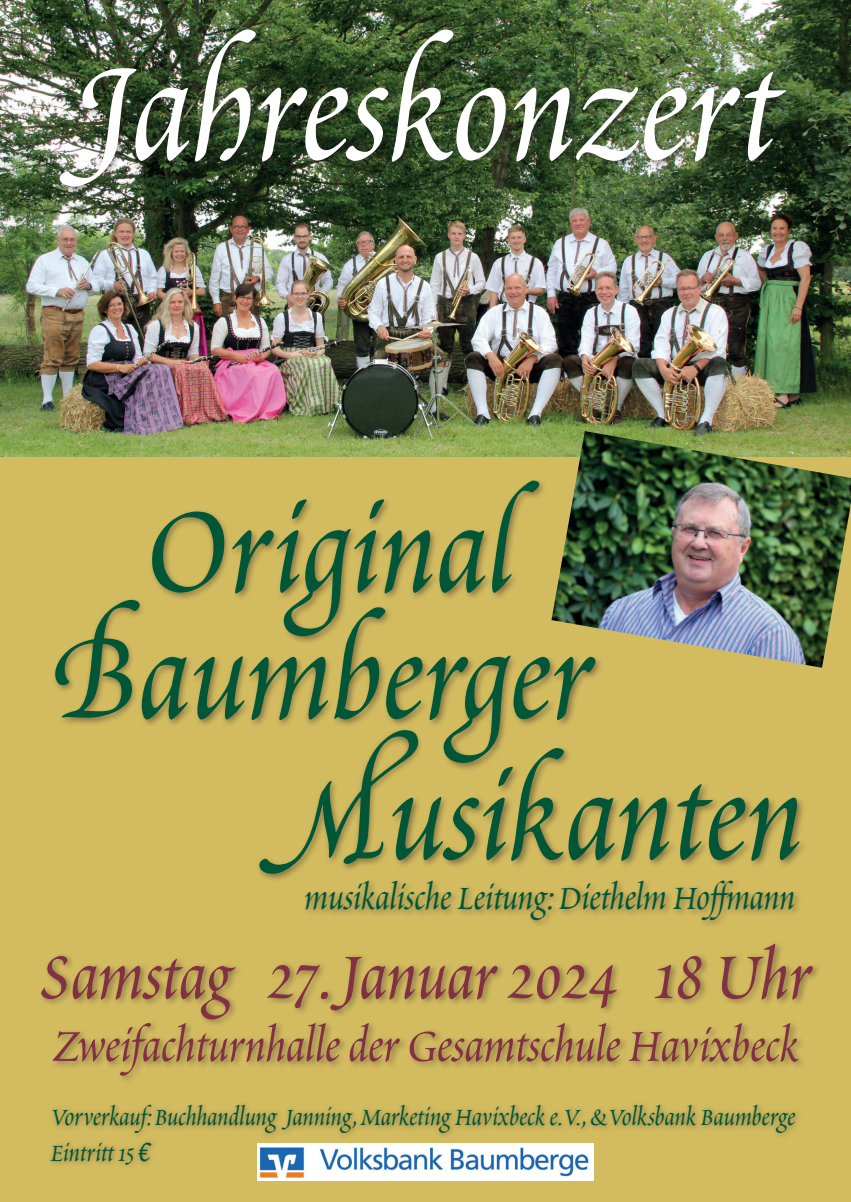
<style>
.page{position:relative;width:851px;height:1202px;background:#fff}
.page>*{position:absolute;margin:0;border:0;box-sizing:border-box;transform-origin:0 0}
.t1{font:179px "Poetica Chancery III";color:#fff}
.t2{font:152.8px/126.6px "Poetica Chancery III";color:#005636;text-align:center}
.t3{font:81.4px "Poetica Chancery I";color:#823145}
.t4{font:56.8px "Poetica Chancery I";color:#823145}
.t5{font:42.2px "Poetica Chancery I";color:#005636}
.t6{font:30.2px "Poetica Chancery I";color:#005636}
.s1{font-family:"Poetica Supp Swash Caps III"}
.s2{font-family:"Gentium";font-style:italic}
</style>
<div class="page">
<div style="left:0;top:456px;width:850px;height:746px;background:#d3bb60"></div>
<div style="left:38px;top:941px;width:783px;height:143px;background:#231f20;opacity:.45"></div>
<div style="left:49px;top:1101px;width:752px;height:39px;background:#231f20;opacity:.45"></div>
<img style="left:257px;top:1144px;width:336px;height:37px">
<div style="left:303px;top:878px;width:499px;height:50px;background:#231f20;opacity:.45"></div>
<img style="left:0;top:0;width:850px;height:456px">
<div style="left:52px;top:478px;width:755px;height:404px;background:#231f20;opacity:.45"></div>
<div style="left:57px;top:26px;width:736px;height:169px;background:#231f20;opacity:.45"></div>
<div style="left:47px;top:1137px;width:111px;height:33px;background:#231f20;opacity:.45"></div>
<img style="left:551px;top:431px;width:299px;height:237px">
<h1 class="t1" style="left:75px;top:18px;width:702px">Jahreskonzert</h1>
<h2 class="t2" style="left:48px;top:491px;width:544px"><span class="s1">O</span>riginal<br><span class="s1">B</span>aumberger</h2>
<h2 class="t2" style="left:281px;top:758px;width:522px"><span class="s1">M</span>usikanten</h2>
<h3 class="t5" style="left:304px;top:875px;width:492px">musikalische Leitung: Diethelm Hoffmann</h3>
<h3 class="t3" style="left:40px;top:934px;width:771px">Samstag 27. Januar 2024 18 Uhr</h3>
<h3 class="t4" style="left:53px;top:1016px;width:747px">Zweifachturnhalle der Gesamtschule Havixbeck</h3>
<p class="t6" style="left:50px;top:1102px;width:745px">Vorverkauf: Buchhandlung Janning, Marketing Havixbeck e.V., &amp;Volksbank Baumberge</p>
<p class="t6" style="left:50px;top:1137px;width:102px">Eintritt 15 <span class="s2">€</span></p>
</div>
